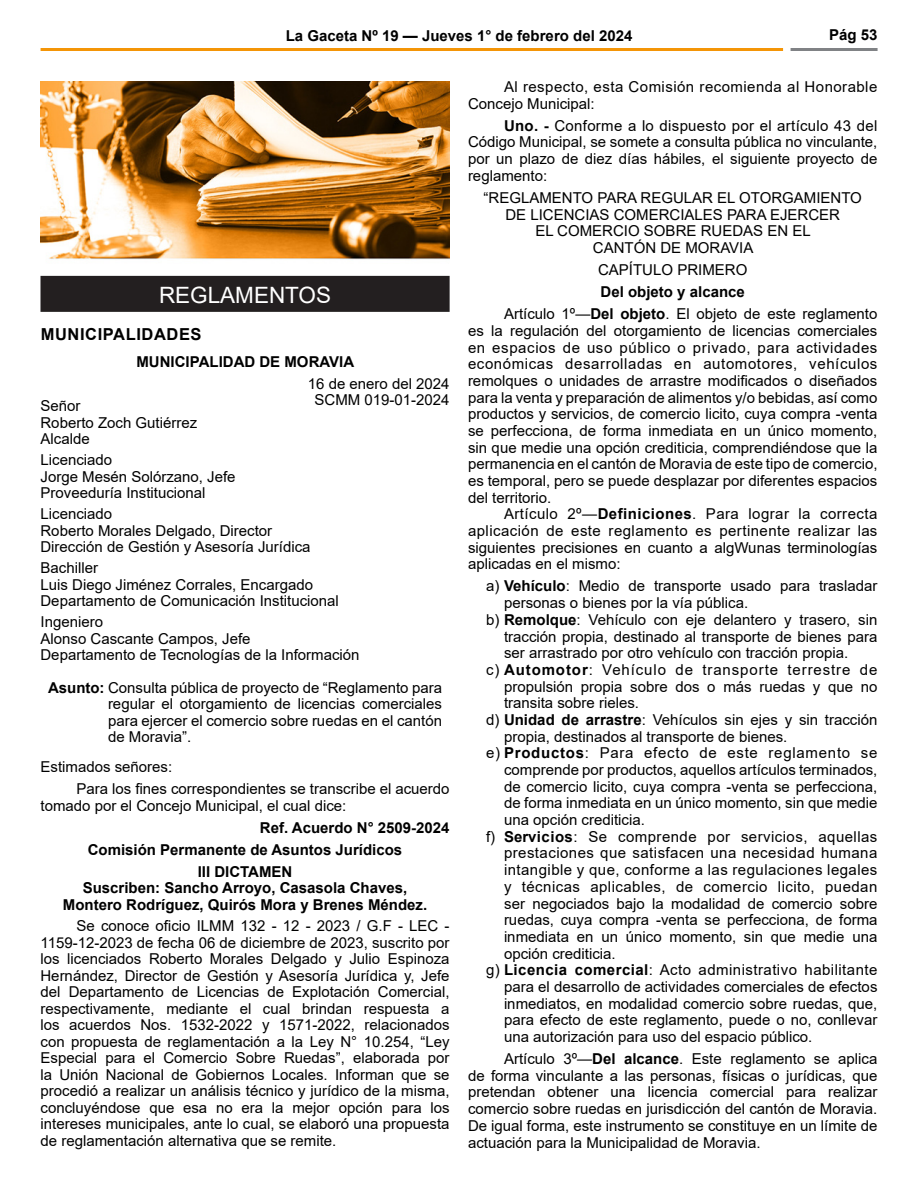
<style>
.page{position:relative;width:918px;height:1188px;background:#fff}
.page>*{position:absolute;margin:0;border:0;box-sizing:border-box;transform-origin:0 0}
._05_Vaciado_Negro_2021{font:22.5px "Arial";color:#fff}
._03_Ministerios_2021{font:700 16.5px "Arial";letter-spacing:.035em;color:#000}
.t1{font:15px/16.6px "Arial";color:#000;text-align:justify}
.t2{font:700 15px "Arial";color:#000}
.t3{font:15px/16.6px "Arial";letter-spacing:.03em;color:#000}
.s1{font-weight:700}
</style>
<div class="page">
<hr style="left:41px;top:48px;width:742px;height:3px;background:#f49507">
<hr style="left:791px;top:48px;width:87px;height:3px;background:#808285">
<div style="left:40px;top:276px;width:410px;height:36px;background:#231f20"></div>
<img style="left:41px;top:81px;width:409px;height:179px">
<p class="t2" style="left:286px;top:25px;width:348px">La Gaceta Nº 19 — Jueves 1° de febrero del 2024</p>
<p class="t2" style="left:829px;top:25px;width:50px">Pág 53</p>
<p class="_05_Vaciado_Negro_2021" style="left:159px;top:279px;width:174px">REGLAMENTOS</p>
<p class="_03_Ministerios_2021" style="left:41px;top:323px;width:162px">MUNICIPALIDADES</p>
<p class="t2" style="left:136px;top:351px;width:219px">MUNICIPALIDAD DE MORAVIA</p>
<p class="t1" style="left:308px;top:375px;width:143px">16 de enero del 2024</p>
<p class="t1" style="left:315px;top:391px;width:137px">SCMM 019-01-2024</p>
<p class="t1" style="left:40px;top:397px;width:42px">Señor</p>
<p class="t1" style="left:40px;top:414px;width:158px">Roberto Zoch Gutiérrez</p>
<p class="t1" style="left:40px;top:430px;width:51px">Alcalde</p>
<p class="t1" style="left:40px;top:452px;width:73px">Licenciado</p>
<p class="t1" style="left:40px;top:468px;width:197px">Jorge Mesén Solórzano, Jefe</p>
<p class="t1" style="left:40px;top:484px;width:167px">Proveeduría Institucional</p>
<p class="t1" style="left:40px;top:506px;width:73px">Licenciado</p>
<p class="t1" style="left:40px;top:522px;width:233px">Roberto Morales Delgado, Director</p>
<p class="t1" style="left:40px;top:538px;width:272px">Dirección de Gestión y Asesoría Jurídica</p>
<p class="t1" style="left:40px;top:560px;width:59px">Bachiller</p>
<p class="t1" style="left:40px;top:576px;width:274px">Luis Diego Jiménez Corrales, Encargado</p>
<p class="t1" style="left:40px;top:592px;width:300px">Departamento de Comunicación Institucional</p>
<p class="t1" style="left:40px;top:614px;width:64px">Ingeniero</p>
<p class="t1" style="left:40px;top:630px;width:212px">Alonso Cascante Campos, Jefe</p>
<p class="t1" style="left:40px;top:646px;width:321px">Departamento de Tecnologías de la Información</p>
<p class="t1" style="left:108px;top:679px;width:336px;text-indent:-60px"><span class="s1">Asunto:</span> Consulta pública de proyecto de “Reglamento para regular el otorgamiento de licencias comerciales para ejercer el comercio sobre ruedas en el cantón de Moravia”.</p>
<p class="t1" style="left:40px;top:759px;width:133px">Estimados señores:</p>
<p class="t1" style="left:40px;top:781px;width:411px;text-indent:36px">Para los fines correspondientes se transcribe el acuerdo tomado por el Concejo Municipal, el cual dice:</p>
<p class="t2" style="left:260px;top:817px;width:191px">Ref. Acuerdo N° 2509-2024</p>
<p class="t2" style="left:88px;top:839px;width:316px">Comisión Permanente de Asuntos Jurídicos</p>
<p class="t2" style="left:198px;top:861px;width:96px">III DICTAMEN</p>
<p class="t2" style="left:83px;top:877px;width:326px">Suscriben: Sancho Arroyo, Casasola Chaves,</p>
<p class="t2" style="left:63px;top:894px;width:366px">Montero Rodríguez, Quirós Mora y Brenes Méndez.</p>
<p class="t1" style="left:40px;top:918px;width:411px;text-indent:36px">Se conoce oficio ILMM 132 - 12 - 2023 / G.F - LEC - 1159-12-2023 de fecha 06 de diciembre de 2023, suscrito por los licenciados Roberto Morales Delgado y Julio Espinoza Hernández, Director de Gestión y Asesoría Jurídica y, Jefe del Departamento de Licencias de Explotación Comercial, respectivamente, mediante el cual brindan respuesta a los acuerdos Nos. 1532-2022 y 1571-2022, relacionados con propuesta de reglamentación a la Ley N° 10.254, “Ley Especial para el Comercio Sobre Ruedas”, elaborada por la Unión Nacional de Gobiernos Locales. Informan que se procedió a realizar un análisis técnico y jurídico de la misma, concluyéndose que esa no era la mejor opción para los intereses municipales, ante lo cual, se elaboró una propuesta de reglamentación alternativa que se remite.</p>
<p class="t3" style="left:468px;top:78px;width:411px;text-indent:36px">Al respecto, esta Comisión recomienda al Honorable<br>Concejo Municipal:</p>
<p class="t1" style="left:468px;top:117px;width:411px;text-indent:36px"><span class="s1">Uno. -</span> Conforme a lo dispuesto por el artículo 43 del Código Municipal, se somete a consulta pública no vinculante, por un plazo de diez días hábiles, el siguiente proyecto de reglamento:</p>
<p class="t1" style="left:484px;top:189px;width:380px">“REGLAMENTO PARA REGULAR EL OTORGAMIENTO</p>
<p class="t1" style="left:505px;top:206px;width:336px">DE LICENCIAS COMERCIALES PARA EJERCER</p>
<p class="t1" style="left:535px;top:223px;width:277px">EL COMERCIO SOBRE RUEDAS EN EL</p>
<p class="t1" style="left:593px;top:239px;width:162px">CANTÓN DE MORAVIA</p>
<p class="t1" style="left:598px;top:261px;width:151px">CAPÍTULO PRIMERO</p>
<p class="t2" style="left:601px;top:281px;width:146px">Del objeto y alcance</p>
<p class="t1" style="left:468px;top:305px;width:411px;text-indent:36px">Artículo 1º—<span class="s1">Del objeto</span>. El objeto de este reglamento es la regulación del otorgamiento de licencias comerciales en espacios de uso público o privado, para actividades económicas desarrolladas en automotores, vehículos remolques o unidades de arrastre modificados o diseñados para la venta y preparación de alimentos y/o bebidas, así como productos y servicios, de comercio licito, cuya compra -venta se perfecciona, de forma inmediata en un único momento, sin que medie una opción crediticia, comprendiéndose que la permanencia en el cantón de Moravia de este tipo de comercio, es temporal, pero se puede desplazar por diferentes espacios del territorio.</p>
<p class="t1" style="left:468px;top:506px;width:411px;text-indent:36px">Artículo 2º—<span class="s1">Definiciones</span>. Para lograr la correcta aplicación de este reglamento es pertinente realizar las siguientes precisiones en cuanto a algWunas terminologías aplicadas en el mismo:</p>
<p class="t1" style="left:504px;top:578px;width:375px;text-indent:-18px">a) <span class="s1">Vehículo</span>: Medio de transporte usado para trasladar personas o bienes por la vía pública.</p>
<p class="t1" style="left:504px;top:611px;width:375px;text-indent:-18px">b) <span class="s1">Remolque</span>: Vehículo con eje delantero y trasero, sin tracción propia, destinado al transporte de bienes para ser arrastrado por otro vehículo con tracción propia.</p>
<p class="t1" style="left:504px;top:661px;width:375px;text-indent:-18px">c) <span class="s1">Automotor</span>: Vehículo de transporte terrestre de propulsión propia sobre dos o más ruedas y que no transita sobre rieles.</p>
<p class="t1" style="left:504px;top:711px;width:375px;text-indent:-18px">d) <span class="s1">Unidad de arrastre</span>: Vehículos sin ejes y sin tracción propia, destinados al transporte de bienes.</p>
<p class="t1" style="left:504px;top:745px;width:375px;text-indent:-18px">e) <span class="s1">Productos</span>: Para efecto de este reglamento se comprende por productos, aquellos artículos terminados, de comercio licito, cuya compra -venta se perfecciona, de forma inmediata en un único momento, sin que medie una opción crediticia.</p>
<p class="t1" style="left:504px;top:828px;width:375px;text-indent:-18px">f) <span class="s1">Servicios</span>: Se comprende por servicios, aquellas prestaciones que satisfacen una necesidad humana intangible y que, conforme a las regulaciones legales y técnicas aplicables, de comercio licito, puedan ser negociados bajo la modalidad de comercio sobre ruedas, cuya compra -venta se perfecciona, de forma inmediata en un único momento, sin que medie una opción crediticia.</p>
<p class="t1" style="left:504px;top:962px;width:375px;text-indent:-18px">g) <span class="s1">Licencia comercial</span>: Acto administrativo habilitante para el desarrollo de actividades comerciales de efectos inmediatos, en modalidad comercio sobre ruedas, que, para efecto de este reglamento, puede o no, conllevar una autorización para uso del espacio público.</p>
<p class="t1" style="left:468px;top:1050px;width:411px;text-indent:36px">Artículo 3º—<span class="s1">Del alcance</span>. Este reglamento se aplica de forma vinculante a las personas, físicas o jurídicas, que pretendan obtener una licencia comercial para realizar comercio sobre ruedas en jurisdicción del cantón de Moravia.<br>De igual forma, este instrumento se constituye en un límite de actuación para la Municipalidad de Moravia.</p>
</div>
